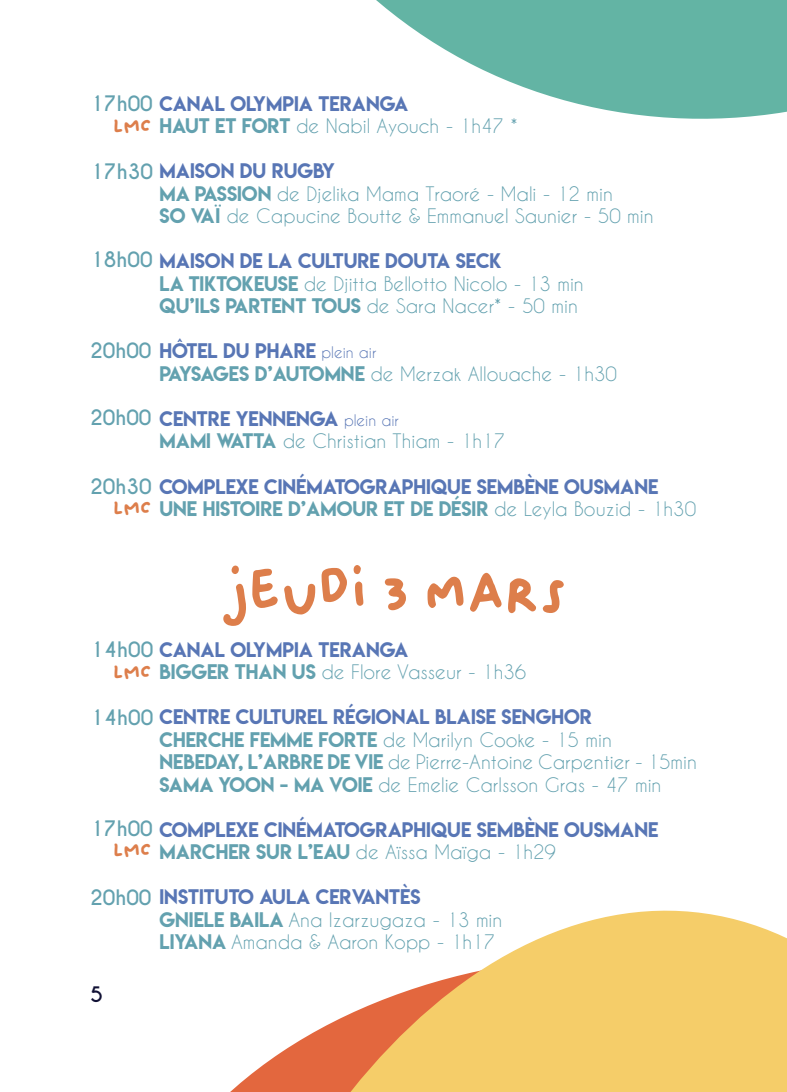
<style>
.page{position:relative;width:787px;height:1092px;background:#fff}
.page>*{position:absolute;margin:0;border:0;box-sizing:border-box;transform-origin:0 0}
.t1{font:60px "Oliver";color:#dd7e4b}
.t2{font:22.5px "Oliver";color:#dd7e4b}
.t3{font:700 20px "Caviar Dreams";color:#111135}
.t4{font:18.75px/22.5px "Caviar Dreams";color:#63a1af}
.t5{font:18.75px/22.5px "Lemon Milk";color:#5876b5}
.s1{font-family:"Caviar Dreams";font-weight:700;font-size:20px;color:#63a1af}
.s2{font-family:"Lemon Milk"}
.s3{font-family:"Caviar Dreams";font-size:15px}
.s4{color:#63a1af}
.s5{font-family:"Caviar Dreams";color:#63a1af}
</style>
<div class="page">
<svg style="left:231px;top:910px;width:556px;height:181px;fill:#f5cd69"></svg>
<svg style="left:376px;top:0;width:411px;height:119px;fill:#63b4a4"></svg>
<p class="t5" style="left:90px;top:92px;width:320px"><span class="s1">17h00</span> CANAL OLYMPIA TERANGA</p>
<p class="t4" style="left:159px;top:115px;width:360px"><span class="s2">HAUT ET FORT</span> de Nabil Ayouch - 1h47 *</p>
<p class="t5" style="left:90px;top:160px;width:246px"><span class="s1">17h30</span> MAISON DU RUGBY</p>
<p class="t4" style="left:159px;top:182px;width:495px"><span class="s2">MA PASSION</span> de Djelika Mama Traoré - Mali - 12 min<br><span class="s2">SO VAÏ</span> de Capucine Boutte &amp; Emmanuel Saunier - 50 min</p>
<p class="t5" style="left:90px;top:250px;width:413px"><span class="s1">18h00</span> MAISON DE LA CULTURE DOUTA SECK</p>
<p class="t4" style="left:159px;top:272px;width:426px"><span class="s2">LA TIKTOKEUSE</span> de Djitta Bellotto Nicolo - 13 min<br><span class="s2">QU’ILS PARTENT TOUS</span> de Sara Nacer* - 50 min</p>
<p class="t5" style="left:90px;top:340px;width:288px"><span class="s1">20h00</span> HÔTEL DU PHARE <span class="s3">plein air</span></p>
<p class="t4" style="left:159px;top:362px;width:459px"><span class="s2">PAYSAGES D’AUTOMNE</span> de Merzak Allouache - 1h30</p>
<p class="t5" style="left:90px;top:407px;width:310px"><span class="s1">20h00</span> CENTRE YENNENGA <span class="s3">plein air</span></p>
<p class="t4" style="left:159px;top:430px;width:347px"><span class="s2">MAMI WATTA</span> de Christian Thiam - 1h17</p>
<p class="t5" style="left:159px;top:475px;width:538px;text-indent:-69px"><span class="s1">20h30</span> COMPLEXE CINÉMATOGRAPHIQUE SEMBÈNE OUSMANE<br><span class="s4">UNE HISTOIRE D’AMOUR ET DE DÉSIR</span> <span class="s5">de Leyla Bouzid - 1h30</span></p>
<p class="t2" style="left:113px;top:114px;width:39px">LMC</p>
<p class="t2" style="left:113px;top:495px;width:39px">LMC</p>
<h1 class="t1" style="left:220px;top:559px;width:349px">jeudi 3 mars</h1>
<p class="t5" style="left:90px;top:638px;width:320px"><span class="s1">14h00</span> CANAL OLYMPIA TERANGA</p>
<p class="t4" style="left:159px;top:660px;width:368px"><span class="s2">BIGGER THAN US</span> de Flore Vasseur - 1h36</p>
<p class="t5" style="left:90px;top:705px;width:503px"><span class="s1">14h00</span> CENTRE CULTUREL RÉGIONAL BLAISE SENGHOR</p>
<p class="t4" style="left:159px;top:728px;width:539px"><span class="s2">CHERCHE FEMME FORTE</span> de Marilyn Cooke - 15 min<br><span class="s2">NEBEDAY, L’ARBRE DE VIE</span> de Pierre-Antoine Carpentier - 15min<br><span class="s2">SAMA YOON - MA VOIE</span> de Emelie Carlsson Gras - 47 min</p>
<p class="t5" style="left:90px;top:818px;width:569px"><span class="s1">17h00</span> COMPLEXE CINÉMATOGRAPHIQUE SEMBÈNE OUSMANE</p>
<p class="t4" style="left:159px;top:840px;width:398px"><span class="s2">MARCHER SUR L’EAU</span> de Aïssa Maïga - 1h29</p>
<p class="t5" style="left:90px;top:885px;width:332px"><span class="s1">20h00</span> INSTITUTO AULA CERVANTÈS</p>
<p class="t4" style="left:159px;top:908px;width:344px"><span class="s2">GNIELE BAILA</span> Ana Izarzugaza - 13 min<br><span class="s2">LIYANA</span> Amanda &amp; Aaron Kopp - 1h17</p>
<p class="t2" style="left:113px;top:659px;width:39px">LMC</p>
<p class="t2" style="left:113px;top:837px;width:39px">LMC</p>
<p class="t3" style="left:90px;top:982px;width:14px">5</p>
</div>
